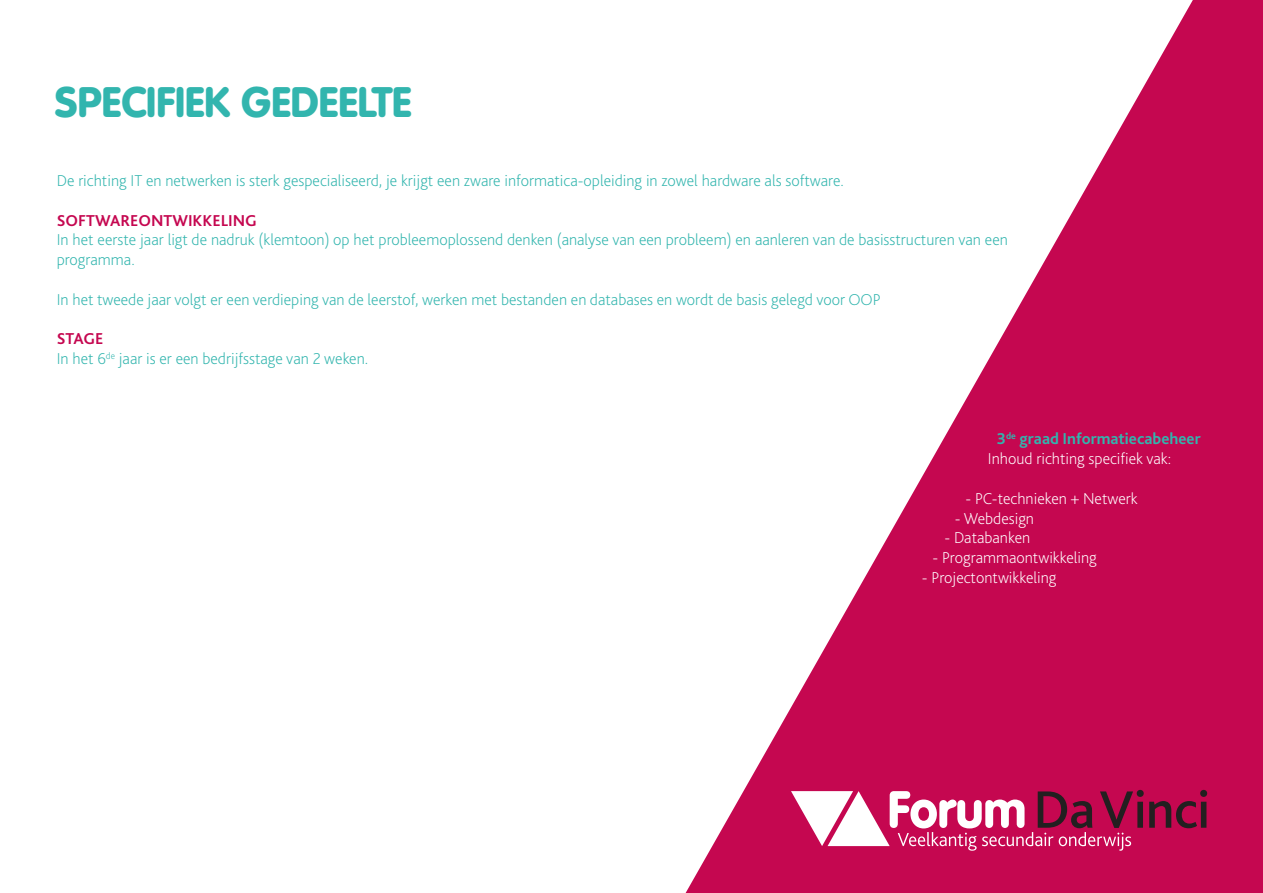
<style>
.page{position:relative;width:1263px;height:893px;background:#fff}
.page>*{position:absolute;margin:0;border:0;box-sizing:border-box;transform-origin:0 0}
.t1{font:900 42px "VAG Rounded Std";color:#32b5ae}
.t2{font:200 16.5px/19.8px "Bliss 2";color:#32b5ae}
.t3{font:200 16.5px "Bliss 2";color:#fff}
.t4{font:700 16.5px "Bliss 2";color:#32b5ae}
.t5{font:700 16.5px "Bliss 2";color:#c50750}
</style>
<div class="page">
<svg style="left:686px;top:0;width:577px;height:893px;fill:#c50750"></svg>
<svg style="left:791px;top:790px;width:416px;height:61px"></svg>
<p class="t1" style="left:55px;top:77px;width:358px">SPECIFIEK GEDEELTE</p>
<p class="t2" style="left:57px;top:170px;width:788px">De richting IT en netwerken is sterk gespecialiseerd, je krijgt een zware informatica-opleiding in zowel hardware als software.</p>
<p class="t5" style="left:57px;top:210px;width:202px">SOFTWAREONTWIKKELING</p>
<p class="t2" style="left:57px;top:230px;width:952px">In het eerste jaar ligt de nadruk (klemtoon) op het probleemoplossend denken (analyse van een probleem) en aanleren van de basisstructuren van een programma.</p>
<p class="t2" style="left:57px;top:289px;width:825px">In het tweede jaar volgt er een verdieping van de leerstof, werken met bestanden en databases en wordt de basis gelegd voor OOP</p>
<p class="t5" style="left:57px;top:329px;width:48px">STAGE</p>
<p class="t2" style="left:57px;top:348px;width:313px">In het 6<sup>de</sup> jaar is er een bedrijfsstage van 2 weken.</p>
<p class="t4" style="left:997px;top:429px;width:205px">3<sup>de</sup> graad Informatiecabeheer</p>
<p class="t3" style="left:988px;top:448px;width:185px">Inhoud richting specifiek vak:</p>
<p class="t3" style="left:965px;top:488px;width:174px">- PC-technieken + Netwerk</p>
<p class="t3" style="left:955px;top:508px;width:81px">- Webdesign</p>
<p class="t3" style="left:944px;top:528px;width:87px">- Databanken</p>
<p class="t3" style="left:932px;top:547px;width:166px">- Programmaontwikkeling</p>
<p class="t3" style="left:922px;top:567px;width:136px">- Projectontwikkeling</p>
</div>
